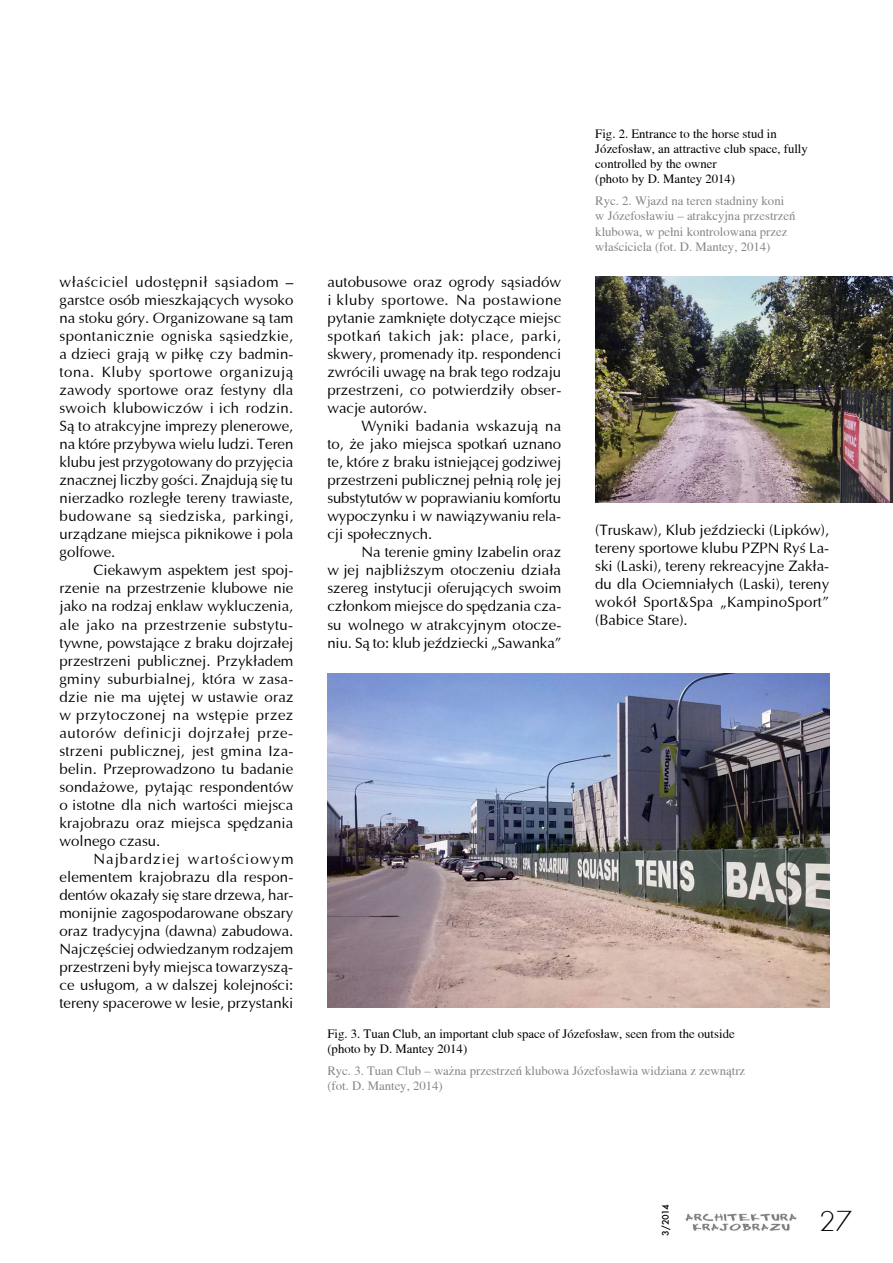
<style>
.page{position:relative;width:893px;height:1263px;background:#fff}
.page>*{position:absolute;margin:0;border:0;box-sizing:border-box;transform-origin:0 0}
.t1{font:30px "Futura TEE Ligh";color:#000}
.t2{font:15px/18px "Ottawa";color:#000;text-align:justify}
.t3{font:12.75px/15.3px "Toronto";color:#878787}
.t4{font:12.75px/15.3px "Toronto";color:#000}
.t5{font:500 10.05px "Futura TEE";color:#000}
</style>
<div class="page">
<img style="left:685px;top:1213px;width:112px;height:18px">
<img style="left:595px;top:276px;width:298px;height:227px">
<img style="left:327px;top:674px;width:502px;height:334px">
<p class="t2" style="left:60px;top:273px;width:236px">właściciel udostępnił sąsiadom – garstce osób mieszkających wysoko na stoku góry. Organizowane są tam spontanicznie ogniska sąsiedzkie, a dzieci grają w piłkę czy badmin&shy;tona. Kluby sportowe organizują zawody sportowe oraz festyny dla swoich klubowiczów i ich rodzin.<br>Są to atrakcyjne imprezy plenerowe, na które przybywa wielu ludzi. Teren klubu jest przygotowany do przyjęcia znacznej liczby gości. Znajdują się tu nierzadko rozległe tereny trawiaste, budowane są siedziska, parkingi, urządzane miejsca piknikowe i pola golfowe.</p>
<p class="t2" style="left:59px;top:561px;width:236px;text-indent:34px">Ciekawym aspektem jest spoj&shy;rzenie na przestrzenie klubowe nie jako na rodzaj enklaw wykluczenia, ale jako na przestrzenie substytu&shy;tywne, powstające z braku dojrzałej przestrzeni publicznej. Przykładem gminy suburbialnej, która w zasa&shy;dzie nie ma ujętej w ustawie oraz w przytoczonej na wstępie przez autorów definicji dojrzałej prze&shy;strzeni publicznej, jest gmina Iza&shy;belin. Przeprowadzono tu badanie sondażowe, pytając respondentów o istotne dla nich wartości miejsca krajobrazu oraz miejsca spędzania wolnego czasu.</p>
<p class="t2" style="left:59px;top:849px;width:236px;text-indent:34px">Najbardziej wartościowym elementem krajobrazu dla respon&shy;dentów okazały się stare drzewa, har&shy;monijnie zagospodarowane obszary oraz tradycyjna (dawna) zabudowa.<br>Najczęściej odwiedzanym rodzajem przestrzeni były miejsca towarzyszą&shy;ce usługom, a w dalszej kolejności: tereny spacerowe w lesie, przystanki</p>
<p class="t2" style="left:327px;top:273px;width:235px">autobusowe oraz ogrody sąsiadów i kluby sportowe. Na postawione pytanie zamknięte dotyczące miejsc spotkań takich jak: place, parki, skwery, promenady itp. respondenci zwrócili uwagę na brak tego rodzaju przestrzeni, co potwierdziły obser&shy;wacje autorów.</p>
<p class="t2" style="left:327px;top:417px;width:235px;text-indent:34px">Wyniki badania wskazują na to, że jako miejsca spotkań uznano te, które z braku istniejącej godziwej przestrzeni publicznej pełnią rolę jej substytutów w poprawianiu komfortu wypoczynku i w nawiązywaniu rela&shy;cji społecznych.</p>
<p class="t2" style="left:327px;top:543px;width:236px;text-indent:34px">Na terenie gminy Izabelin oraz w jej najbliższym otoczeniu działa szereg instytucji oferujących swoim członkom miejsce do spędzania cza&shy;su wolnego w atrakcyjnym otocze&shy;niu. Są to: klub jeździecki „Sawanka”</p>
<p class="t4" style="left:595px;top:126px;width:214px">Fig. 2. Entrance to the horse stud in<br>Józefosław, an attractive club space, fully controlled by the owner<br>(photo by D. Mantey 2014)</p>
<p class="t3" style="left:595px;top:193px;width:202px">Ryc. 2. Wjazd na teren stadniny koni w Józefosławiu – atrakcyjna przestrzeń klubowa, w pełni kontrolowana przez właściciela (fot. D. Mantey, 2014)</p>
<p class="t2" style="left:595px;top:521px;width:235px">(Truskaw), Klub jeździecki (Lipków), tereny sportowe klubu PZPN Ryś La&shy;ski (Laski), tereny rekreacyjne Zakła&shy;du dla Ociemniałych (Laski), tereny wokół Sport&amp;Spa „KampinoSport” (Babice Stare).</p>
<p class="t4" style="left:327px;top:1025px;width:409px">Fig. 3. Tuan Club, an important club space of Józefosław, seen from the outside (photo by D. Mantey 2014)</p>
<p class="t3" style="left:327px;top:1062px;width:419px">Ryc. 3. Tuan Club – ważna przestrzeń klubowa Józefosławia widziana z zewnątrz (fot. D. Mantey, 2014)</p>
<p class="t5" style="left:659px;top:1236px;width:33px;rotate:-90deg">3/2014</p>
<h1 class="t1" style="left:819px;top:1204px;width:34px">27</h1>
</div>
